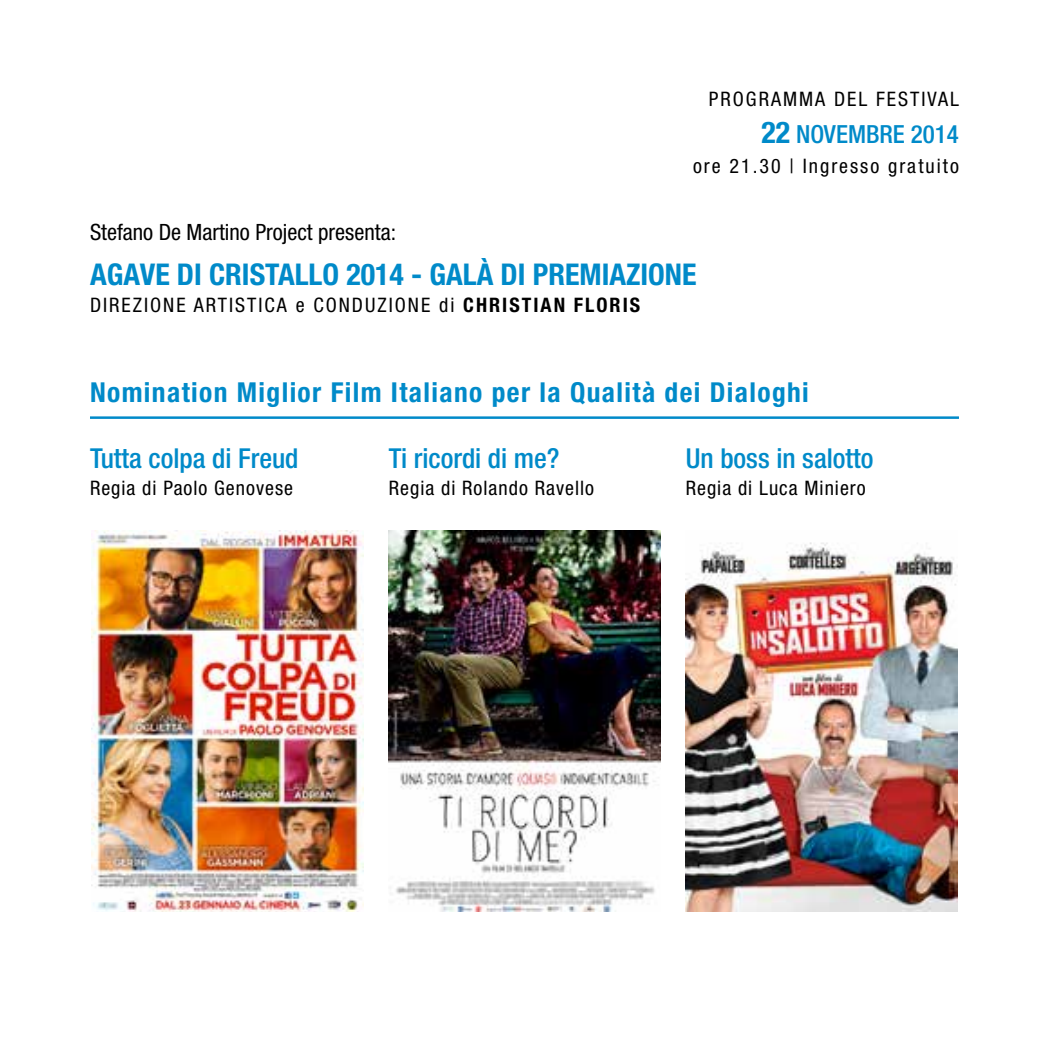
<style>
.page{position:relative;width:1049px;height:1049px;background:#fff}
.page>*{position:absolute;margin:0;border:0;box-sizing:border-box;transform-origin:0 0}
.t1{font:700 condensed 30px "Helvetica Neue";color:#008ac9}
.t2{font:700 condensed 27.5px "Helvetica Neue";letter-spacing:.05em;color:#008ac9}
.t3{font:500 condensed 27.5px "Helvetica Neue";color:#008ac9}
.t4{font:500 condensed 25px "Helvetica Neue";color:#008ac9}
.t5{font:condensed 22.5px "Helvetica Neue";color:#000}
.t6{font:condensed 20px "Helvetica Neue";letter-spacing:.1em;color:#000}
.t7{font:condensed 20px "Helvetica Neue";letter-spacing:.05em;color:#000}
.s1{font-weight:700;font-size:30px}
.s2{font-weight:700}
</style>
<div class="page">
<img style="left:92px;top:531px;width:271px;height:380px">
<img style="left:389px;top:531px;width:271px;height:380px">
<img style="left:686px;top:542px;width:271px;height:369px">
<hr style="left:90px;top:416px;width:869px;height:3px;background:#008ac9">
<p class="t6" style="left:709px;top:87px;width:252px">PROGRAMMA DEL FESTIVAL</p>
<p class="t4" style="left:761px;top:119px;width:199px"><span class="s1">22</span> NOVEMBRE 2014</p>
<p class="t6" style="left:693px;top:155px;width:267px">ore 21.30 | Ingresso gratuito</p>
<p class="t5" style="left:90px;top:219px;width:308px">Stefano De Martino Project presenta:</p>
<h1 class="t1" style="left:90px;top:256px;width:608px">AGAVE DI CRISTALLO 2014 - GALÀ DI PREMIAZIONE</h1>
<p class="t6" style="left:90px;top:294px;width:552px">DIREZIONE ARTISTICA e CONDUZIONE di <span class="s2">CHRISTIAN FLORIS</span></p>
<h2 class="t2" style="left:90px;top:376px;width:720px">Nomination Miglior Film Italiano per la Qualità dei Dialoghi</h2>
<h2 class="t3" style="left:90px;top:441px;width:210px">Tutta colpa di Freud</h2>
<p class="t7" style="left:90px;top:476px;width:204px">Regia di Paolo Genovese</p>
<h2 class="t3" style="left:389px;top:441px;width:172px">Ti ricordi di me?</h2>
<p class="t7" style="left:389px;top:476px;width:207px">Regia di Rolando Ravello</p>
<h2 class="t3" style="left:686px;top:441px;width:189px">Un boss in salotto</h2>
<p class="t7" style="left:686px;top:476px;width:181px">Regia di Luca Miniero</p>
</div>
